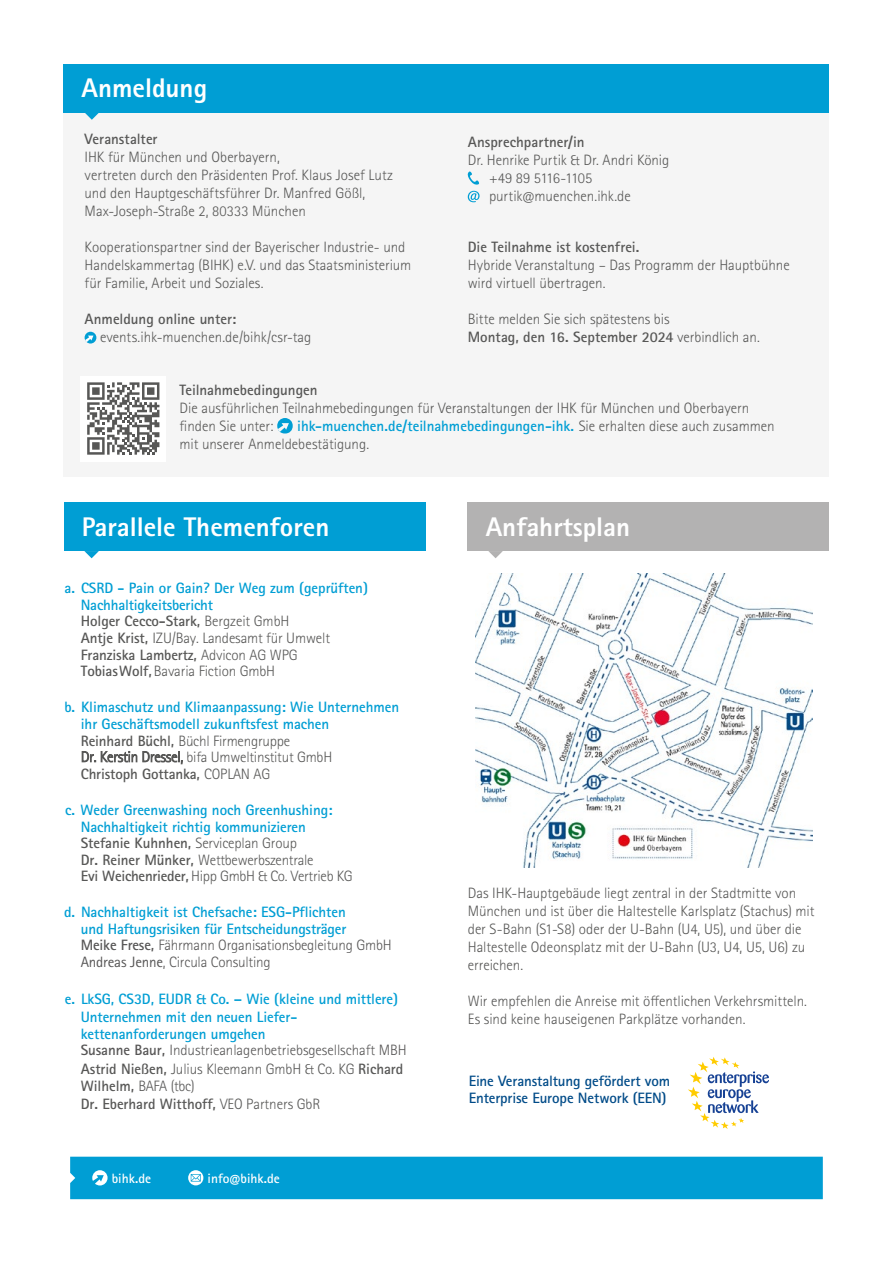
<style>
.page{position:relative;width:893px;height:1263px;background:#fff}
.page>*{position:absolute;margin:0;border:0;box-sizing:border-box;transform-origin:0 0}
.t1{font:800 27px "Rotis Sans Serif Std";color:#fff}
.t2{font:300 15px/18px "Rotis Sans Serif Std";letter-spacing:-.005em;color:#575756}
.t3{font:700 15px/16.5px "Rotis Sans Serif Std";letter-spacing:-.005em;color:#009ed4}
.t4{font:700 15px/17.4px "Rotis Sans Serif Std";letter-spacing:-.005em;color:#575756}
.t5{font:700 15px/16.5px "Rotis Sans Serif Std";letter-spacing:-.01em;color:#004b88}
.t6{font:700 13.5px "Rotis Sans Serif Std";color:#fff}
.s1{font-weight:700}
.s2{font-weight:700;color:#009ed4}
.s3{color:#575756}
.s4{font-weight:300;color:#575756}
.s5{font-weight:300}
.s6{color:#575656}
.s7{font-weight:300;color:#575656}
.s8{font-weight:400;color:#575656}
</style>
<div class="page">
<div style="left:64px;top:64px;width:765px;height:412px;background:#f5f5f5"></div>
<svg style="left:277px;top:418px;width:16px;height:16px"></svg>
<div style="left:64px;top:64px;width:765px;height:49px;background:#009ed4"></div>
<svg style="left:85px;top:332px;width:11px;height:12px"></svg>
<svg style="left:85px;top:336px;width:8px;height:6px"></svg>
<svg style="left:468px;top:171px;width:11px;height:14px"></svg>
<svg style="left:468px;top:191px;width:12px;height:11px"></svg>
<svg style="left:85px;top:113px;width:14px;height:7px"></svg>
<div style="left:70px;top:1157px;width:753px;height:42px;background:#009ed4"></div>
<div style="left:64px;top:502px;width:361px;height:49px;background:#009ed4"></div>
<svg style="left:84px;top:551px;width:15px;height:7px"></svg>
<div style="left:468px;top:502px;width:361px;height:49px;background:#b3b2b2"></div>
<svg style="left:488px;top:551px;width:15px;height:7px"></svg>
<img style="left:475px;top:573px;width:338px;height:295px">
<div style="left:81px;top:376px;width:85px;height:85px;background:#fff"></div>
<svg style="left:87px;top:382px;width:72px;height:73px"></svg>
<svg style="left:688px;top:1057px;width:81px;height:72px"></svg>
<h1 class="t1" style="left:82px;top:70px;width:127px">Anmeldung</h1>
<p class="t4" style="left:85px;top:130px;width:75px">Veranstalter</p>
<p class="t2" style="left:85px;top:148px;width:310px">IHK für München und Oberbayern,<br>vertreten durch den Präsidenten Prof. Klaus Josef Lutz und den Hauptgeschäftsführer Dr. Manfred Gößl, Max-Joseph-Straße 2, 80333 München</p>
<p class="t2" style="left:85px;top:238px;width:328px">Kooperationspartner sind der Bayerischer Industrie- und<br>Handelskammertag (BIHK) e.V. und das Staatsministerium für Familie, Arbeit und Soziales.</p>
<p class="t4" style="left:85px;top:310px;width:153px">Anmeldung online unter:</p>
<p class="t2" style="left:100px;top:328px;width:213px">events.ihk-muenchen.de/bihk/csr-tag</p>
<p class="t4" style="left:468px;top:133px;width:118px">Ansprechpartner/in</p>
<p class="t2" style="left:489px;top:151px;width:182px;text-indent:-21px">Dr. Henrike Purtik &amp; Dr. Andri König +49 89 5116-1105 purtik@muenchen.ihk.de</p>
<p class="t4" style="left:468px;top:238px;width:173px">Die Teilnahme ist kostenfrei.</p>
<p class="t2" style="left:468px;top:256px;width:323px">Hybride Veranstaltung – Das Programm der Hauptbühne wird virtuell übertragen.</p>
<p class="t2" style="left:468px;top:310px;width:293px">Bitte melden Sie sich spätestens bis<br><span class="s1">Montag, den 16. September 2024</span> verbindlich an.</p>
<p class="t4" style="left:180px;top:381px;width:140px">Teilnahmebedingungen</p>
<p class="t2" style="left:180px;top:399px;width:571px">Die ausführlichen Teilnahmebedingungen für Veranstaltungen der IHK für München und Oberbayern finden Sie unter:</p>
<p class="t2" style="left:180px;top:417px;width:596px;text-indent:118px"><span class="s2">ihk-muenchen.de/teilnahmebedingungen-ihk.</span> Sie erhalten diese auch zusammen mit unserer Anmeldebestätigung.</p>
<h1 class="t1" style="left:82px;top:510px;width:249px">Parallele Themenforen</h1>
<p class="t2" style="left:81px;top:580px;width:289px;line-height:16.5px;text-indent:-16px"><span class="s2">a. CSRD - Pain or Gain? Der Weg zum (geprüften)<br>Nachhaltigkeitsbericht<br></span><span class="s1">Holger Cecco-Stark,</span> Bergzeit GmbH<br><span class="s1">Antje Krist,</span> IZU/Bay. Landesamt für Umwelt <span class="s1">Franziska Lambertz,</span> Advicon AG WPG <span class="s1">TobiasWolf,</span> Bavaria Fiction GmbH</p>
<p class="t3" style="left:81px;top:699px;width:320px;text-indent:-16px">b. Klimaschutz und Klimaanpassung: Wie Unternehmen ihr Geschäftsmodell zukunftsfest machen<br><span class="s3">Reinhard Büchl,</span> <span class="s4">Büchl Firmengruppe<br>Dr. Kerstin Dressel, bifa Umweltinstitut GmbH</span></p>
<p class="t4" style="left:81px;top:765px;width:191px">Christoph Gottanka, <span class="s5">COPLAN AG</span></p>
<p class="t3" style="left:81px;top:801px;width:273px;text-indent:-16px">c. Weder Greenwashing noch Greenhushing:<br>Nachhaltigkeit richtig kommunizieren <span class="s3">Stefanie Kuhnhen,</span> <span class="s4">Serviceplan Group<br></span><span class="s3">Dr. Reiner Münker,</span> <span class="s4">Wettbewerbszentrale<br></span><span class="s3">Evi Weichenrieder,</span> <span class="s4">Hipp GmbH &amp; Co. Vertrieb KG</span></p>
<p class="t3" style="left:81px;top:904px;width:313px;text-indent:-17px">d. Nachhaltigkeit ist Chefsache: ESG-Pflichten<br>und Haftungsrisiken für Entscheidungsträger<br><span class="s6">Meike Frese,</span> <span class="s7">Fährmann Organisationsbegleitung GmbH </span><span class="s8">Andreas Jenne</span><span class="s7">, Circula Consulting</span></p>
<p class="t3" style="left:81px;top:990px;width:327px;line-height:17px;text-indent:-16px">e. LkSG, CS3D, EUDR &amp; Co. – Wie (kleine und mittlere)<br>Unternehmen mit den neuen Liefer&shy;kettenanforderungen umgehen<br><span class="s6">Susanne Baur,</span> <span class="s7">Industrieanlagenbetriebsgesellschaft MBH</span></p>
<p class="t4" style="left:81px;top:1060px;width:324px">Astrid Nießen, <span class="s5">Julius Kleemann GmbH &amp; Co. KG</span> Richard<br>Wilhelm, <span class="s5">BAFA (tbc)<br></span>Dr. Eberhard Witthoff, <span class="s5">VEO Partners GbR</span></p>
<p class="t6" style="left:112px;top:1169px;width:41px">bihk.de</p>
<p class="t6" style="left:208px;top:1169px;width:74px">info@bihk.de</p>
<h1 class="t1" style="left:486px;top:510px;width:146px">Anfahrtsplan</h1>
<p class="t2" style="left:468px;top:884px;width:348px">Das IHK-Hauptgebäude liegt zentral in der Stadtmitte von München und ist über die Haltestelle Karlsplatz (Stachus) mit der S-Bahn (S1-S8) oder der U-Bahn (U4, U5), und über die Haltestelle Odeonsplatz mit der U-Bahn (U3, U4, U5, U6) zu erreichen.</p>
<p class="t2" style="left:468px;top:992px;width:341px">Wir empfehlen die Anreise mit öffentlichen Verkehrsmitteln.<br>Es sind keine hauseigenen Parkplätze vorhanden.</p>
<p class="t5" style="left:469px;top:1073px;width:203px">Eine Veranstaltung gefördert vom<br>Enterprise Europe Network (EEN)</p>
</div>
